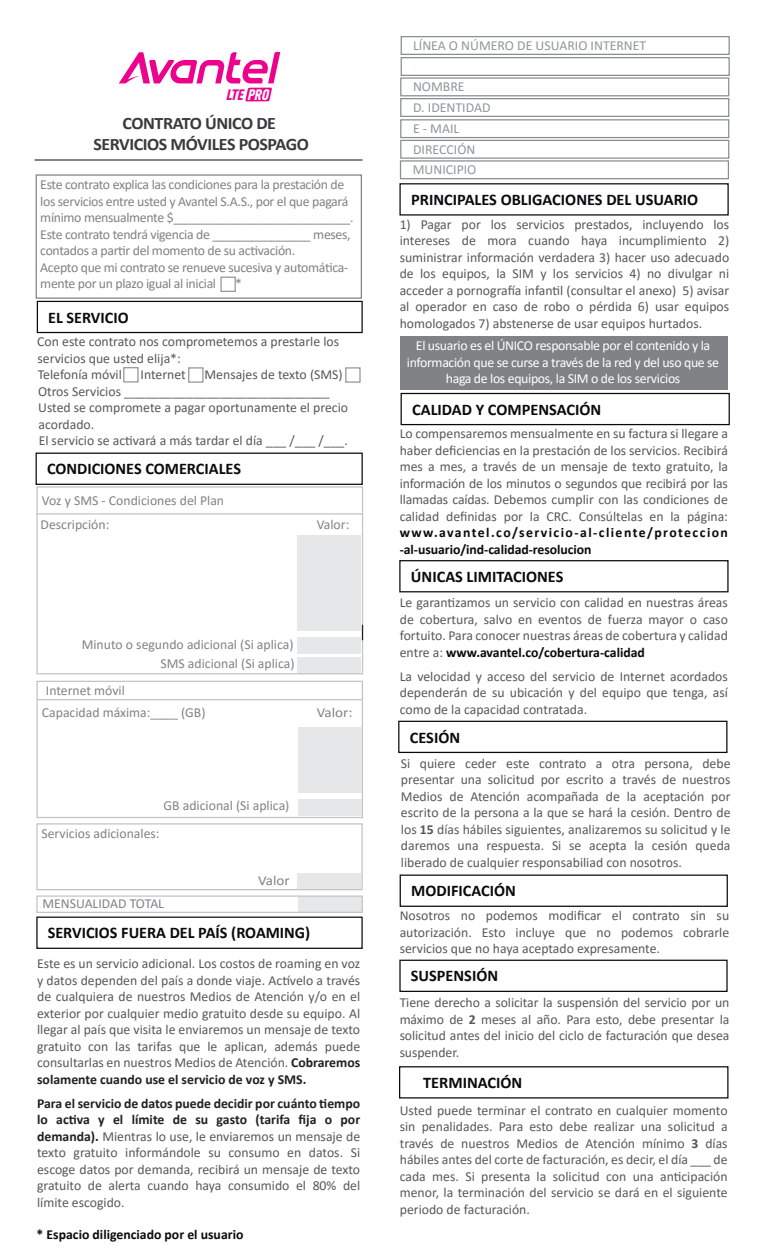
<style>
.page{position:relative;width:765px;height:1260px;background:#fff}
.page>*{position:absolute;margin:0;border:0;box-sizing:border-box;transform-origin:0 0}
.t1{font:700 17.5px/21px "Calibri";letter-spacing:-.025em;color:#3b393e;text-align:center}
.t2{font:700 16.25px "Calibri";color:#0b090c}
.t3{font:italic 700 condensed 15.62px "DIN Next LT Pro";color:#ed028c}
.t4{font:13.75px/16.5px "Calibri";color:#57585a;text-align:justify}
.t5{font:13.75px/16.5px "Calibri";letter-spacing:-.025em;color:#808285}
.t6{font:13.75px/18.8px "Calibri";color:#808285;text-align:right}
.t7{font:13.75px/16.5px "Calibri";letter-spacing:-.025em;color:#fff;text-align:center}
.t8{font:700 13.75px/16.5px "Calibri";letter-spacing:.09em;color:#0b090c}
.t9{font:13.75px/20.8px "Calibri";color:#939598}
.t10{font:700 13.75px "Calibri";color:#0b090c}
.t11{font:13.75px "Calibri";letter-spacing:-.025em;color:#808285;scale:1.1 1}
.s1{color:#fff}
.s2{font-weight:700;color:#231f20}
.s3{font-weight:700;color:#0b090c}
.s4{font-weight:700}
</style>
<div class="page">
<div style="left:298px;top:638px;width:63px;height:16px;background:#e6e7e9"></div>
<div style="left:297px;top:873px;width:64px;height:17px;background:#e6e7e9"></div>
<div style="left:298px;top:658px;width:63px;height:16px;background:#e6e7e9"></div>
<div style="left:37px;top:301px;width:326px;height:32px;border:1px solid #0b090c"></div>
<div style="left:399px;top:560px;width:330px;height:32px;border:1px solid #0b090c"></div>
<div style="left:36px;top:453px;width:327px;height:32px;border:1px solid #0b090c"></div>
<div style="left:400px;top:875px;width:328px;height:32px;border:1px solid #0b090c"></div>
<div style="left:399px;top:960px;width:329px;height:32px;border:1px solid #0b090c"></div>
<div style="left:399px;top:1066px;width:330px;height:33px;border:1px solid #0b090c"></div>
<div style="left:36px;top:917px;width:327px;height:32px;border:1px solid #0b090c"></div>
<div style="left:398px;top:721px;width:329px;height:32px;border:1px solid #0b090c"></div>
<div style="left:401px;top:393px;width:329px;height:32px;border:1px solid #0b090c"></div>
<div style="left:298px;top:896px;width:64px;height:16px;background:#e6e7e9"></div>
<div style="left:36px;top:681px;width:327px;height:137px;border:1px solid #c3c3c3"></div>
<div style="left:36px;top:895px;width:327px;height:18px;border:1px solid #c3c3c3"></div>
<hr style="left:37px;top:699px;width:326px;height:1px;background:#c3c3c3">
<div style="left:188px;top:367px;width:16px;height:16px;border:1px solid #939598"></div>
<div style="left:345px;top:367px;width:16px;height:16px;border:1px solid #939598"></div>
<div style="left:123px;top:367px;width:16px;height:16px;border:1px solid #939598"></div>
<div style="left:36px;top:486px;width:327px;height:188px;border:1px solid #c3c3c3"></div>
<svg style="left:362px;top:625px;width:1px;height:15px"></svg>
<hr style="left:36px;top:513px;width:327px;height:2px;background:#c3c3c3">
<div style="left:298px;top:727px;width:63px;height:66px;background:#e6e7e9"></div>
<div style="left:298px;top:799px;width:63px;height:16px;background:#e6e7e9"></div>
<div style="left:401px;top:36px;width:329px;height:19px;border:1px solid #898d8f"></div>
<div style="left:400px;top:77px;width:329px;height:19px;border:1px solid #898d8f"></div>
<div style="left:400px;top:98px;width:329px;height:19px;border:1px solid #898d8f"></div>
<div style="left:400px;top:119px;width:329px;height:19px;border:1px solid #898d8f"></div>
<div style="left:400px;top:140px;width:329px;height:19px;border:1px solid #898d8f"></div>
<div style="left:400px;top:160px;width:329px;height:19px;border:1px solid #898d8f"></div>
<div style="left:401px;top:57px;width:329px;height:19px;border:1px solid #898d8f"></div>
<div style="left:298px;top:535px;width:63px;height:96px;background:#e6e7e9"></div>
<div style="left:36px;top:823px;width:327px;height:67px;border:1px solid #c3c3c3"></div>
<div style="left:36px;top:174px;width:326px;height:125px;border:1px solid #808285"></div>
<div style="left:220px;top:277px;width:16px;height:15px;background:#fff;border:1px solid #939598"></div>
<div style="left:399px;top:183px;width:330px;height:33px;border:1px solid #0b090c"></div>
<div style="left:400px;top:336px;width:328px;height:54px;background:#808285"></div>
<hr style="left:35px;top:160px;width:327px;height:1px;background:#0b090c">
<svg style="left:119px;top:52px;width:161px;height:49px"></svg>
<p class="t3" style="left:226px;top:86px;width:48px">LTE<span class="s1">PRO</span></p>
<p class="t1" style="left:93px;top:112px;width:217px">CONTRATO ÚNICO DE<br>SERVICIOS MÓVILES POSPAGO</p>
<p class="t5" style="left:40px;top:176px;width:315px">Este contrato explica las condiciones para la prestación de los servicios entre usted y Avantel S.A.S., por el que pagará mínimo mensualmente $___________________________.<br>Este contrato tendrá vigencia de _______________ meses, contados a partir del momento de su activación.<br>Acepto que mi contrato se renueve sucesiva y automática&shy;mente por un plazo igual al inicial</p>
<p class="t5" style="left:235px;top:275px;width:8px">*</p>
<p class="t2" style="left:48px;top:306px;width:82px">EL SERVICIO</p>
<p class="t4" style="left:37px;top:333px;width:303px;text-align:left">Con este contrato nos comprometemos a prestarle los servicios que usted elija*:<br>Telefonía móvil</p>
<p class="t4" style="left:38px;top:366px;width:312px;text-align:left;text-indent:166px">Mensajes de texto (SMS)<br>Otros Servicios ______________________________ Usted se compromete a pagar oportunamente el precio acordado.<br>El servicio se activará a más tardar el día ___ /___ /___.</p>
<p class="t4" style="left:141px;top:366px;width:47px">Internet</p>
<p class="t2" style="left:47px;top:457px;width:195px">CONDICIONES COMERCIALES</p>
<p class="t6" style="left:42px;top:491px;width:184px">Voz y SMS - Condiciones del Plan</p>
<p class="t6" style="left:41px;top:515px;width:70px">Descripción:</p>
<p class="t5" style="left:317px;top:516px;width:34px">Valor:</p>
<p class="t6" style="left:82px;top:635px;width:214px">Minuto o segundo adicional (Si aplica)<br>SMS adicional (Si aplica)</p>
<p class="t6" style="left:46px;top:680px;width:81px">Internet móvil</p>
<p class="t6" style="left:42px;top:703px;width:165px">Capacidad máxima:____ (GB)</p>
<p class="t11" style="left:317px;top:703px;width:34px">Valor:</p>
<p class="t6" style="left:164px;top:796px;width:127px">GB adicional (Si aplica)</p>
<p class="t6" style="left:41px;top:823px;width:120px">Servicios adicionales:</p>
<p class="t6" style="left:43px;top:894px;width:123px">MENSUALIDAD TOTAL</p>
<p class="t11" style="left:258px;top:871px;width:30px">Valor</p>
<p class="t2" style="left:48px;top:921px;width:264px">SERVICIOS FUERA DEL PAÍS (ROAMING)</p>
<p class="t4" style="left:37px;top:955px;width:325px">Este es un servicio adicional. Los costos de roaming en voz y datos dependen del país a donde viaje. Actívelo a través de cualquiera de nuestros Medios de Atención y/o en el exterior por cualquier medio gratuito desde su equipo. Al llegar al país que visita le enviaremos un mensaje de texto gratuito con las tarifas que le aplican, además puede consultarlas en nuestros Medios de Atención. <span class="s2">Cobraremos solamente cuando use el servicio de voz y SMS.</span></p>
<p class="t4" style="left:37px;top:1095px;width:325px"><span class="s2">Para el servicio de datos puede decidir por cuánto tiempo lo activa y el límite de su gasto (tarifa fija o por demanda).</span> Mientras lo use, le enviaremos un mensaje de texto gratuito informándole su consumo en datos. Si escoge datos por demanda, recibirá un mensaje de texto gratuito de alerta cuando haya consumido el 80% del límite escogido.</p>
<p class="t10" style="left:37px;top:1225px;width:208px">* Espacio diligenciado por el usuario</p>
<p class="t9" style="left:413px;top:34px;width:235px">LÍNEA O NÚMERO DE USUARIO INTERNET</p>
<p class="t9" style="left:413px;top:76px;width:79px">NOMBRE<br>D. IDENTIDAD<br>E - MAIL<br>DIRECCIÓN<br>MUNICIPIO</p>
<p class="t2" style="left:411px;top:188px;width:289px">PRINCIPALES OBLIGACIONES DEL USUARIO</p>
<p class="t4" style="left:400px;top:216px;width:331px">1) Pagar por los servicios prestados, incluyendo los intereses de mora cuando haya incumplimiento 2) suministrar información verdadera 3) hacer uso adecuado de los equipos, la SIM y los servicios 4) no divulgar ni acceder a pornografía infantil (consultar el anexo) 5) avisar al operador en caso de robo o pérdida 6) usar equipos homologados 7) abstenerse de usar equipos hurtados.</p>
<p class="t7" style="left:407px;top:337px;width:314px">El usuario es el ÚNICO responsable por el contenido y la información que se curse a través de la red y del uso que se haga de los equipos, la SIM o de los servicios</p>
<p class="t2" style="left:412px;top:398px;width:191px">CALIDAD Y COMPENSACIÓN</p>
<p class="t4" style="left:400px;top:425px;width:330px">Lo compensaremos mensualmente en su factura si llegare a haber deficiencias en la prestación de los servicios. Recibirá mes a mes, a través de un mensaje de texto gratuito, la información de los minutos o segundos que recibirá por las llamadas caídas. Debemos cumplir con las condiciones de calidad definidas por la CRC. Consúltelas en la página:</p>
<p class="t8" style="left:400px;top:524px;width:330px">www.avantel.co/servicio-al-cliente/proteccion -al-usuario/ind-calidad-resolucion</p>
<p class="t2" style="left:411px;top:565px;width:154px">ÚNICAS LIMITACIONES</p>
<p class="t4" style="left:400px;top:594px;width:330px">Le garantizamos un servicio con calidad en nuestras áreas de cobertura, salvo en eventos de fuerza mayor o caso fortuito. Para conocer nuestras áreas de cobertura y calidad entre a: <span class="s3">www.avantel.co/cobertura-calidad</span></p>
<p class="t4" style="left:400px;top:668px;width:330px">La velocidad y acceso del servicio de Internet acordados dependerán de su ubicación y del equipo que tenga, así como de la capacidad contratada.</p>
<p class="t2" style="left:410px;top:726px;width:52px">CESIÓN</p>
<p class="t4" style="left:401px;top:755px;width:331px">Si quiere ceder este contrato a otra persona, debe presentar una solicitud por escrito a través de nuestros Medios de Atención acompañada de la aceptación por escrito de la persona a la que se hará la cesión. Dentro de los <span class="s4">15</span> días hábiles siguientes, analizaremos su solicitud y le daremos una respuesta. Si se acepta la cesión queda liberado de cualquier responsabiliad con nosotros.</p>
<p class="t2" style="left:411px;top:879px;width:106px">MODIFICACIÓN</p>
<p class="t4" style="left:400px;top:907px;width:331px">Nosotros no podemos modificar el contrato sin su autorización. Esto incluye que no podemos cobrarle servicios que no haya aceptado expresamente.</p>
<p class="t2" style="left:411px;top:965px;width:89px">SUSPENSIÓN</p>
<p class="t4" style="left:400px;top:994px;width:331px">Tiene derecho a solicitar la suspensión del servicio por un máximo de <span class="s4">2</span> meses al año. Para esto, debe presentar la solicitud antes del inicio del ciclo de facturación que desea suspender.</p>
<p class="t2" style="left:423px;top:1071px;width:101px">TERMINACIÓN</p>
<p class="t4" style="left:400px;top:1101px;width:329px">Usted puede terminar el contrato en cualquier momento sin penalidades. Para esto debe realizar una solicitud a través de nuestros Medios de Atención mínimo <span class="s4">3</span> días hábiles antes del corte de facturación, es decir, el día ___ de cada mes. Si presenta la solicitud con una anticipación menor, la terminación del servicio se dará en el siguiente periodo de facturación.</p>
</div>
